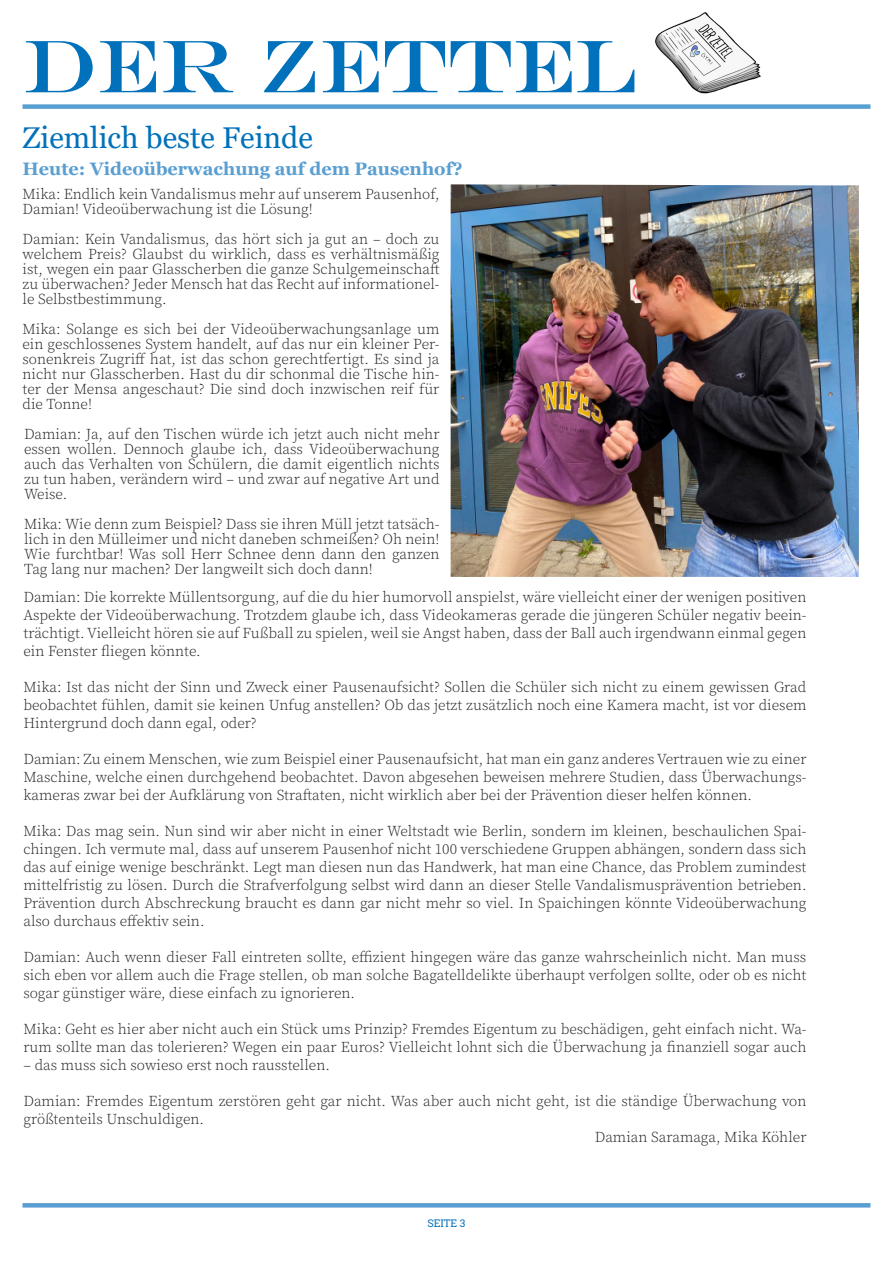
<style>
.page{position:relative;width:893px;height:1263px;background:#fff}
.page>*{position:absolute;margin:0;border:0;box-sizing:border-box;transform-origin:0 0}
.Untertitel_Zeitschrift___Gelb{font:75px "Engravers";color:#0071ba}
.Untertitel_Zeitschrift___Gelb-2{font:30px "Georgia";color:#0071ba}
.Untertitel_Zeitschrift___Gelb-3{font:700 18px "Georgia";color:#599fd2}
.Textkörper{font:300 15px/15px "Source Serif Pro";color:#231f20;text-align:justify}
.Seitenzahl{font:10.5px "Roboto Slab";color:#0071ba}
</style>
<div class="page">
<div style="left:22px;top:104px;width:848px;height:5px;background:#599fd2"></div>
<hr style="left:22px;top:1203px;width:848px;height:4px;background:#599fd2">
<img style="left:451px;top:184px;width:408px;height:393px">
<img style="left:655px;top:12px;width:106px;height:82px">
<p class="Untertitel_Zeitschrift___Gelb" style="left:23px;top:22px;width:615px">DER ZETTEL</p>
<p class="Untertitel_Zeitschrift___Gelb-2" style="left:22px;top:120px;width:292px">Ziemlich beste Feinde</p>
<p class="Untertitel_Zeitschrift___Gelb-3" style="left:22px;top:157px;width:442px">Heute: Videoüberwachung auf dem Pausenhof?</p>
<p class="Textkörper" style="left:22px;top:187px;width:418px">Mika: Endlich kein Vandalismus mehr auf unserem Pausenhof,<br>Damian! Videoüberwachung ist die Lösung!</p>
<p class="Textkörper" style="left:22px;top:232px;width:419px">Damian: Kein Vandalismus, das hört sich ja gut an – doch zu welchem Preis? Glaubst du wirklich, dass es verhältnismäßig ist, wegen ein paar Glasscherben die ganze Schulgemeinschaft zu überwachen? Jeder Mensch hat das Recht auf informationel&shy;le Selbstbestimmung.</p>
<p class="Textkörper" style="left:22px;top:322px;width:418px">Mika: Solange es sich bei der Videoüberwachungsanlage um ein geschlossenes System handelt, auf das nur ein kleiner Per&shy;sonenkreis Zugriff hat, ist das schon gerechtfertigt. Es sind ja nicht nur Glasscherben. Hast du dir schonmal die Tische hin&shy;ter der Mensa angeschaut? Die sind doch inzwischen reif für die Tonne!</p>
<p class="Textkörper" style="left:24px;top:427px;width:417px">Damian: Ja, auf den Tischen würde ich jetzt auch nicht mehr essen wollen. Dennoch glaube ich, dass Videoüberwachung auch das Verhalten von Schülern, die damit eigentlich nichts zu tun haben, verändern wird – und zwar auf negative Art und Weise.</p>
<p class="Textkörper" style="left:24px;top:517px;width:417px">Mika: Wie denn zum Beispiel? Dass sie ihren Müll jetzt tatsäch&shy;lich in den Mülleimer und nicht daneben schmeißen? Oh nein!<br>Wie furchtbar! Was soll Herr Schnee denn dann den ganzen Tag lang nur machen? Der langweilt sich doch dann!</p>
<p class="Textkörper" style="left:23px;top:588px;width:785px;line-height:18px">Damian: Die korrekte Müllentsorgung, auf die du hier humorvoll anspielst, wäre vielleicht einer der wenigen positiven Aspekte der Videoüberwachung. Trotzdem glaube ich, dass Videokameras gerade die jüngeren Schüler negativ beein&shy;trächtigt. Vielleicht hören sie auf Fußball zu spielen, weil sie Angst haben, dass der Ball auch irgendwann einmal gegen ein Fenster fliegen könnte.</p>
<p class="Textkörper" style="left:23px;top:678px;width:785px;line-height:18px">Mika: Ist das nicht der Sinn und Zweck einer Pausenaufsicht? Sollen die Schüler sich nicht zu einem gewissen Grad beobachtet fühlen, damit sie keinen Unfug anstellen? Ob das jetzt zusätzlich noch eine Kamera macht, ist vor diesem Hintergrund doch dann egal, oder?</p>
<p class="Textkörper" style="left:23px;top:750px;width:785px;line-height:18px">Damian: Zu einem Menschen, wie zum Beispiel einer Pausenaufsicht, hat man ein ganz anderes Vertrauen wie zu einer Maschine, welche einen durchgehend beobachtet. Davon abgesehen beweisen mehrere Studien, dass Überwachungs&shy;kameras zwar bei der Aufklärung von Straftaten, nicht wirklich aber bei der Prävention dieser helfen können.</p>
<p class="Textkörper" style="left:23px;top:822px;width:785px;line-height:18px">Mika: Das mag sein. Nun sind wir aber nicht in einer Weltstadt wie Berlin, sondern im kleinen, beschaulichen Spai&shy;chingen. Ich vermute mal, dass auf unserem Pausenhof nicht 100 verschiedene Gruppen abhängen, sondern dass sich das auf einige wenige beschränkt. Legt man diesen nun das Handwerk, hat man eine Chance, das Problem zumindest mittelfristig zu lösen. Durch die Strafverfolgung selbst wird dann an dieser Stelle Vandalismusprävention betrieben.<br>Prävention durch Abschreckung braucht es dann gar nicht mehr so viel. In Spaichingen könnte Videoüberwachung also durchaus effektiv sein.</p>
<p class="Textkörper" style="left:23px;top:948px;width:784px;line-height:18px">Damian: Auch wenn dieser Fall eintreten sollte, effizient hingegen wäre das ganze wahrscheinlich nicht. Man muss sich eben vor allem auch die Frage stellen, ob man solche Bagatelldelikte überhaupt verfolgen sollte, oder ob es nicht sogar günstiger wäre, diese einfach zu ignorieren.</p>
<p class="Textkörper" style="left:23px;top:1020px;width:784px;line-height:18px">Mika: Geht es hier aber nicht auch ein Stück ums Prinzip? Fremdes Eigentum zu beschädigen, geht einfach nicht. Wa&shy;rum sollte man das tolerieren? Wegen ein paar Euros? Vielleicht lohnt sich die Überwachung ja finanziell sogar auch</p>
<p class="Textkörper" style="left:23px;top:1058px;width:308px">– das muss sich sowieso erst noch rausstellen.</p>
<p class="Textkörper" style="left:23px;top:1092px;width:784px;line-height:18px">Damian: Fremdes Eigentum zerstören geht gar nicht. Was aber auch nicht geht, ist die ständige Überwachung von größtenteils Unschuldigen.</p>
<p class="Textkörper" style="left:595px;top:1130px;width:213px">Damian Saramaga, Mika Köhler</p>
<p class="Seitenzahl" style="left:427px;top:1216px;width:40px">SEITE 3</p>
</div>
